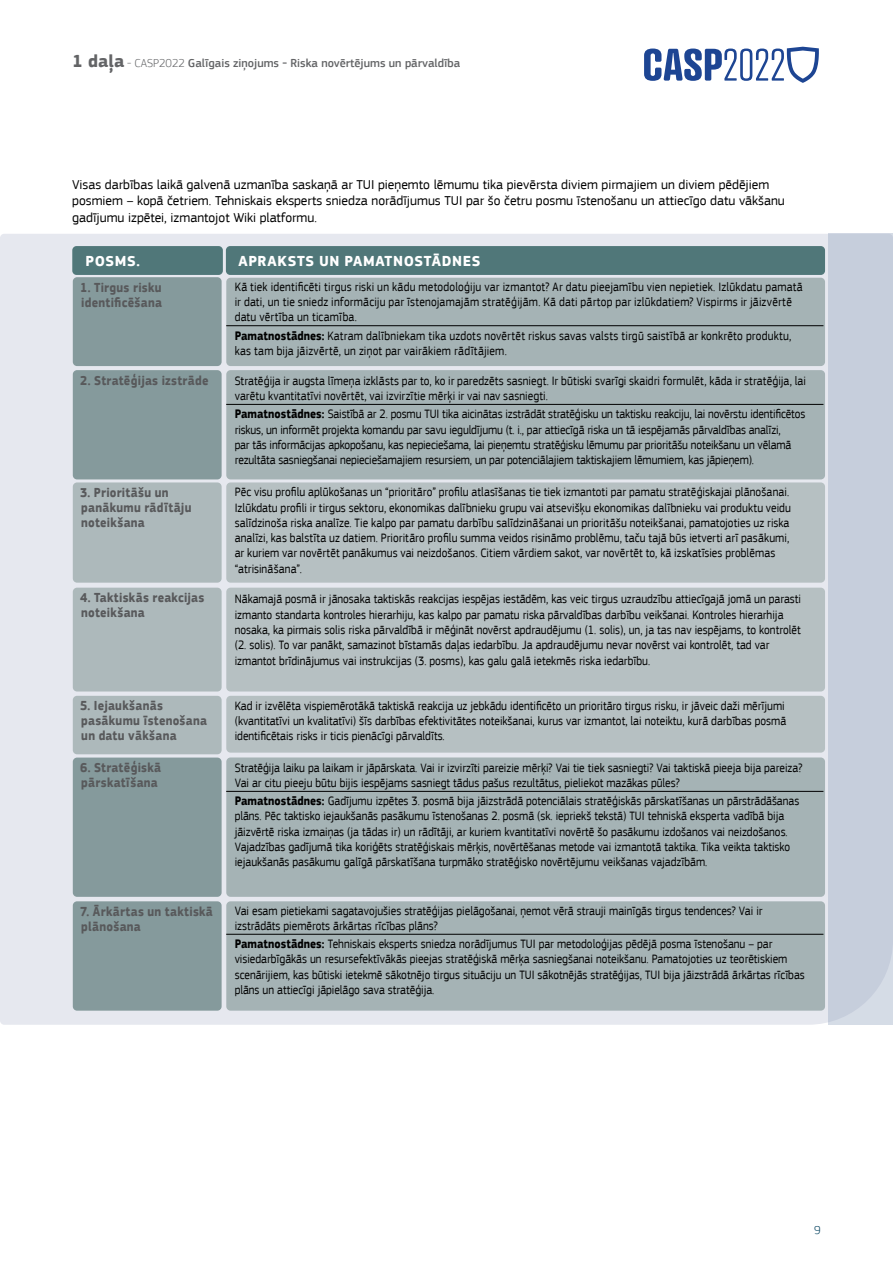
<style>
.page{position:relative;width:893px;height:1263px;background:#fff}
.page>*{position:absolute;margin:0;border:0;box-sizing:border-box;transform-origin:0 0}
.t1{font:700 15px "EC Square Sans Pro";letter-spacing:.045em;color:#fff}
.t2{font:13.5px/16.5px "EC Square Sans Pro";color:#000}
.t3{font:700 13.5px/15px "EC Square Sans Pro";letter-spacing:.02em;color:#58595b;scale:.9 1}
.t4{font:12.75px/15.3px "EC Square Sans Pro";color:#000;scale:.89 1}
.t5{font:12.75px/15.3px "EC Square Sans Pro";letter-spacing:.02em;color:#000;scale:.89 1}
.t6{font:500 12px "EC Square Sans Pro";color:#636466}
.t7{font:300 12px "EC Square Sans Pro";color:#02405d}
.s1{font-weight:700;font-size:18px}
.s2{font-weight:300}
.s3{font-weight:700}
</style>
<div class="page">
<div style="left:0;top:234px;width:828px;height:791px;background:#e6e8ef"></div>
<div style="left:226px;top:370px;width:599px;height:109px;background:#a5b3b5;border-radius:4px"></div>
<div style="left:226px;top:246px;width:599px;height:29px;background:#507779;border-radius:4px"></div>
<div style="left:72px;top:246px;width:151px;height:29px;background:#507779;border-radius:4px"></div>
<div style="left:226px;top:278px;width:599px;height:88px;background:#a5b3b5;border-radius:4px"></div>
<div style="left:226px;top:482px;width:599px;height:101px;background:#b6c0c2;border-radius:4px"></div>
<div style="left:226px;top:757px;width:599px;height:140px;background:#a5b3b5;border-radius:4px"></div>
<div style="left:73px;top:277px;width:149px;height:89px;background:#859a9c;border-radius:4px"></div>
<div style="left:73px;top:370px;width:149px;height:109px;background:#859a9c;border-radius:4px"></div>
<div style="left:73px;top:696px;width:149px;height:58px;background:#adb9bb;border-radius:4px"></div>
<div style="left:73px;top:757px;width:149px;height:140px;background:#859a9c;border-radius:4px"></div>
<div style="left:73px;top:588px;width:149px;height:103px;background:#adb9bb;border-radius:4px"></div>
<div style="left:73px;top:482px;width:149px;height:101px;background:#adb9bb;border-radius:4px"></div>
<div style="left:73px;top:901px;width:149px;height:110px;background:#859a9c;border-radius:4px"></div>
<div style="left:828px;top:234px;width:65px;height:791px;background:#c6cedc"></div>
<div style="left:226px;top:588px;width:599px;height:103px;background:#b6c0c2;border-radius:4px"></div>
<div style="left:226px;top:696px;width:599px;height:57px;background:#b6c0c2;border-radius:4px"></div>
<div style="left:226px;top:901px;width:599px;height:110px;background:#a5b3b5;border-radius:4px"></div>
<hr style="left:226px;top:325px;width:597px;height:1px;background:#000">
<hr style="left:226px;top:404px;width:597px;height:1px;background:#000">
<hr style="left:226px;top:791px;width:597px;height:1px;background:#000">
<hr style="left:226px;top:934px;width:597px;height:1px;background:#000">
<svg style="left:644px;top:47px;width:175px;height:36px"></svg>
<p class="t6" style="left:72px;top:56px;width:390px"><span class="s1">1 daļa</span> <span class="s2">- CASP2022</span> Galīgais ziņojums - Riska novērtējums un pārvaldība</p>
<p class="t2" style="left:72px;top:176px;width:714px">Visas darbības laikā galvenā uzmanība saskaņā ar TUI pieņemto lēmumu tika pievērsta diviem pirmajiem un diviem pēdējiem posmiem – kopā četriem. Tehniskais eksperts sniedza norādījumus TUI par šo četru posmu īstenošanu un attiecīgo datu vākšanu gadījumu izpētei, izmantojot Wiki platformu.</p>
<p class="t1" style="left:86px;top:252px;width:56px">POSMS.</p>
<p class="t1" style="left:238px;top:252px;width:244px">APRAKSTS UN PAMATNOSTĀDNES</p>
<p class="t3" style="left:80px;top:280px;width:93px">1. Tirgus risku identificēšana</p>
<p class="t4" style="left:235px;top:279px;width:640px">Kā tiek identificēti tirgus riski un kādu metodoloģiju var izmantot? Ar datu pieejamību vien nepietiek. Izlūkdatu pamatā ir dati, un tie sniedz informāciju par īstenojamajām stratēģijām. Kā dati pārtop par izlūkdatiem? Vispirms ir jāizvērtē datu vērtība un ticamība.</p>
<p class="t5" style="left:235px;top:328px;width:627px"><span class="s3">Pamatnostādnes:</span> Katram dalībniekam tika uzdots novērtēt riskus savas valsts tirgū saistībā ar konkrēto produktu, kas tam bija jāizvērtē, un ziņot par vairākiem rādītājiem.</p>
<p class="t4" style="left:235px;top:373px;width:643px">Stratēģija ir augsta līmeņa izklāsts par to, ko ir paredzēts sasniegt. Ir būtiski svarīgi skaidri formulēt, kāda ir stratēģija, lai varētu kvantitatīvi novērtēt, vai izvirzītie mērķi ir vai nav sasniegti.</p>
<p class="t4" style="left:235px;top:406px;width:643px"><span class="s3">Pamatnostādnes:</span> Saistībā ar 2. posmu TUI tika aicinātas izstrādāt stratēģisku un taktisku reakciju, lai novērstu identificētos riskus, un informēt projekta komandu par savu ieguldījumu (t. i., par attiecīgā riska un tā iespējamās pārvaldības analīzi,<br>par tās informācijas apkopošanu, kas nepieciešama, lai pieņemtu stratēģisku lēmumu par prioritāšu noteikšanu un vēlamā rezultāta sasniegšanai nepieciešamajiem resursiem, un par potenciālajiem taktiskajiem lēmumiem, kas jāpieņem).</p>
<p class="t3" style="left:80px;top:373px;width:144px">2. Stratēģijas izstrāde</p>
<p class="t3" style="left:80px;top:486px;width:125px">3. Prioritāšu un panākumu rādītāju noteikšana</p>
<p class="t3" style="left:80px;top:591px;width:140px">4. Taktiskās reakcijas noteikšana</p>
<p class="t3" style="left:80px;top:699px;width:143px">5. Iejaukšanās pasākumu īstenošana un datu vākšana</p>
<p class="t3" style="left:80px;top:761px;width:92px">6. Stratēģiskā pārskatīšana</p>
<p class="t3" style="left:80px;top:904px;width:149px">7. Ārkārtas un taktiskā plānošana</p>
<p class="t4" style="left:235px;top:484px;width:626px">Pēc visu profilu aplūkošanas un “prioritāro” profilu atlasīšanas tie tiek izmantoti par pamatu stratēģiskajai plānošanai.<br>Izlūkdatu profili ir tirgus sektoru, ekonomikas dalībnieku grupu vai atsevišķu ekonomikas dalībnieku vai produktu veidu salīdzinoša riska analīze. Tie kalpo par pamatu darbību salīdzināšanai un prioritāšu noteikšanai, pamatojoties uz riska analīzi, kas balstīta uz datiem. Prioritāro profilu summa veidos risināmo problēmu, taču tajā būs ietverti arī pasākumi, ar kuriem var novērtēt panākumus vai neizdošanos. Citiem vārdiem sakot, var novērtēt to, kā izskatīsies problēmas “atrisināšana”.</p>
<p class="t4" style="left:235px;top:592px;width:638px">Nākamajā posmā ir jānosaka taktiskās reakcijas iespējas iestādēm, kas veic tirgus uzraudzību attiecīgajā jomā un parasti izmanto standarta kontroles hierarhiju, kas kalpo par pamatu riska pārvaldības darbību veikšanai. Kontroles hierarhija nosaka, ka pirmais solis riska pārvaldībā ir mēģināt novērst apdraudējumu (1. solis), un, ja tas nav iespējams, to kontrolēt (2. solis). To var panākt, samazinot bīstamās daļas iedarbību. Ja apdraudējumu nevar novērst vai kontrolēt, tad var izmantot brīdinājumus vai instrukcijas (3. posms), kas galu galā ietekmēs riska iedarbību.</p>
<p class="t4" style="left:235px;top:698px;width:621px;text-align:justify">Kad ir izvēlēta vispiemērotākā taktiskā reakcija uz jebkādu identificēto un prioritāro tirgus risku, ir jāveic daži mērījumi (kvantitatīvi un kvalitatīvi) šīs darbības efektivitātes noteikšanai, kurus var izmantot, lai noteiktu, kurā darbības posmā identificētais risks ir ticis pienācīgi pārvaldīts.</p>
<p class="t4" style="left:235px;top:760px;width:639px">Stratēģija laiku pa laikam ir jāpārskata. Vai ir izvirzīti pareizie mērķi? Vai tie tiek sasniegti? Vai taktiskā pieeja bija pareiza?<br>Vai ar citu pieeju būtu bijis iespējams sasniegt tādus pašus rezultātus, pieliekot mazākas pūles?</p>
<p class="t4" style="left:235px;top:793px;width:636px"><span class="s3">Pamatnostādnes:</span> Gadījumu izpētes 3. posmā bija jāizstrādā potenciālais stratēģiskās pārskatīšanas un pārstrādāšanas plāns. Pēc taktisko iejaukšanās pasākumu īstenošanas 2. posmā (sk. iepriekš tekstā) TUI tehniskā eksperta vadībā bija jāizvērtē riska izmaiņas (ja tādas ir) un rādītāji, ar kuriem kvantitatīvi novērtē šo pasākumu izdošanos vai neizdošanos.<br>Vajadzības gadījumā tika koriģēts stratēģiskais mērķis, novērtēšanas metode vai izmantotā taktika. Tika veikta taktisko iejaukšanās pasākumu galīgā pārskatīšana turpmāko stratēģisko novērtējumu veikšanas vajadzībām.</p>
<p class="t4" style="left:235px;top:903px;width:595px">Vai esam pietiekami sagatavojušies stratēģijas pielāgošanai, ņemot vērā strauji mainīgās tirgus tendences? Vai ir izstrādāts piemērots ārkārtas rīcības plāns?</p>
<p class="t4" style="left:235px;top:936px;width:642px"><span class="s3">Pamatnostādnes:</span> Tehniskais eksperts sniedza norādījumus TUI par metodoloģijas pēdējā posma īstenošanu – par visiedarbīgākās un resursefektīvākās pieejas stratēģiskā mērķa sasniegšanai noteikšanu. Pamatojoties uz teorētiskiem scenārijiem, kas būtiski ietekmē sākotnējo tirgus situāciju un TUI sākotnējās stratēģijas, TUI bija jāizstrādā ārkārtas rīcības plāns un attiecīgi jāpielāgo sava stratēģija.</p>
<p class="t7" style="left:814px;top:1223px;width:8px">9</p>
</div>
